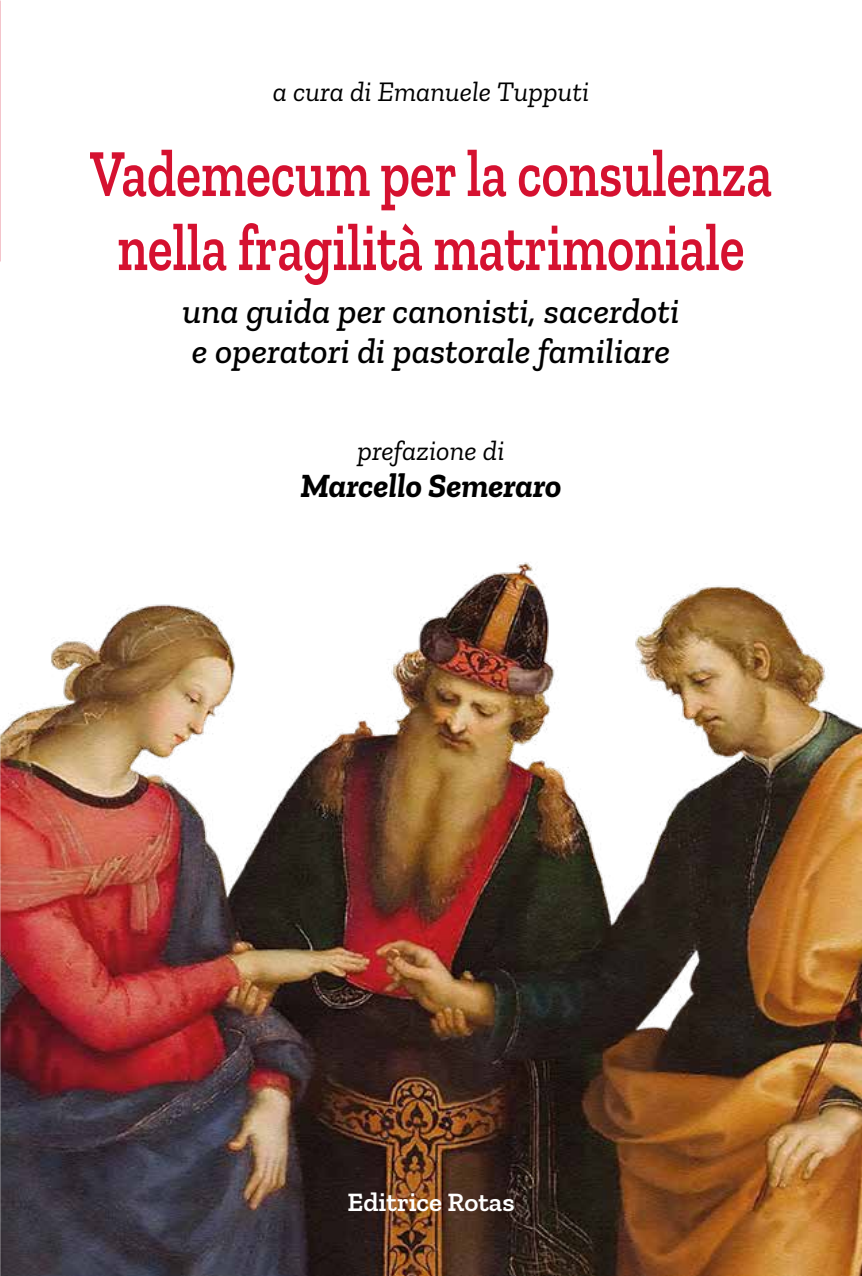
<style>
.page{position:relative;width:862px;height:1276px;background:#fff}
.page>*{position:absolute;margin:0;border:0;box-sizing:border-box;transform-origin:0 0}
.t1{font:600 67.27px/74px "Zilla Slab";color:#d51130;text-align:center;scale:.77 1}
.t2{font:italic 500 36px/40.5px "Zilla Slab";color:#000}
.t3{font:italic 700 33.75px "Zilla Slab";color:#000}
.t4{font:italic 28.12px "Zilla Slab";color:#000}
.t5{font:600 27px "Zilla Slab";color:#fff}
</style>
<div class="page">
<img style="left:0;top:562px;width:861px;height:714px">
<p class="t4" style="left:272px;top:76px;width:318px">a cura di Emanuele Tupputi</p>
<h1 class="t1" style="left:90px;top:137px;width:886px">Vademecum per la consulenza nella fragilità matrimoniale</h1>
<p class="t2" style="left:182px;top:290px;width:498px">una guida per canonisti, sacerdoti e operatori di pastorale familiare</p>
<p class="t4" style="left:357px;top:435px;width:148px">prefazione di</p>
<p class="t3" style="left:300px;top:467px;width:262px">Marcello Semeraro</p>
<p class="t5" style="left:347px;top:1186px;width:168px">Editrice Rotas</p>
</div>
